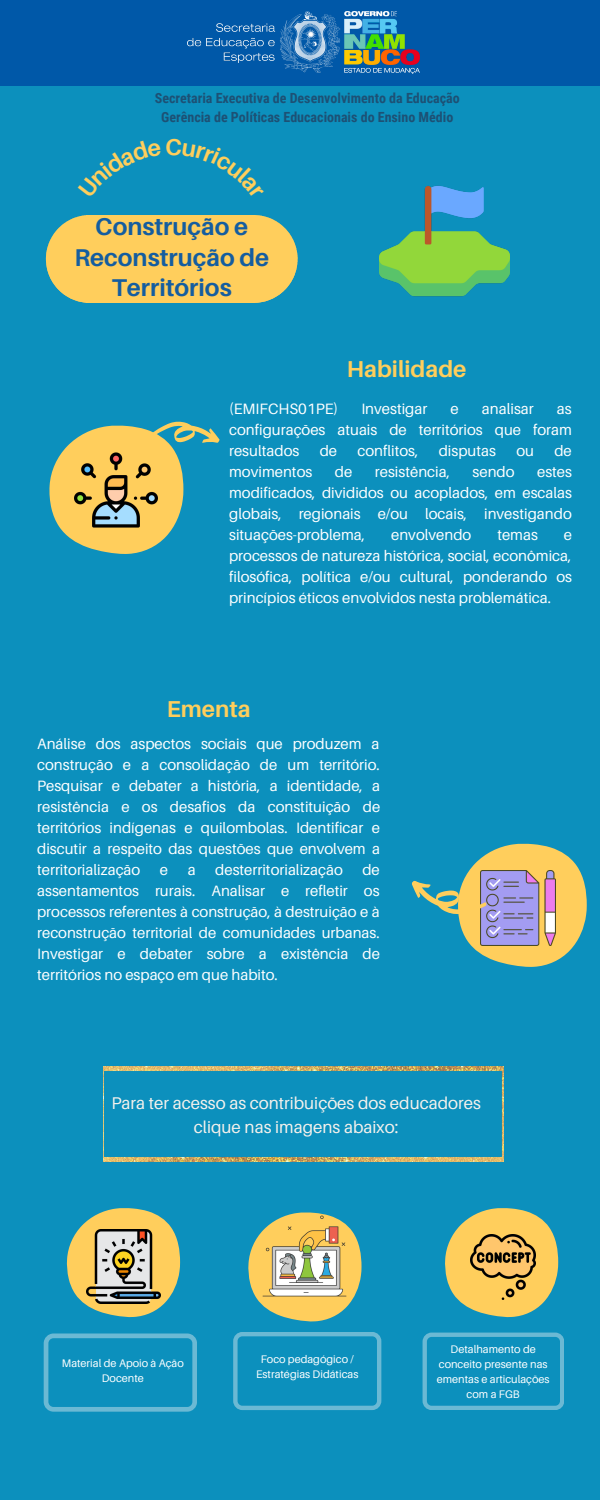
<style>
.page{position:relative;width:600px;height:1500px;background:#0c90bd}
.page>*{position:absolute;margin:0;border:0;box-sizing:border-box;transform-origin:0 0}
.t1{font:700 24.3px/30.8px "Aileron";color:#145da0;text-align:center}
.t2{font:700 23px "Aileron";color:#ffce5c}
.t3{font:17px/23.2px "Aileron";color:#f5f1ec;text-align:center}
.t4{font:15px/21px "Aileron";color:#fff;text-align:justify}
.t5{font:700 14px "Roboto Condensed";color:#1d5175}
.t6{font:11px/15px "Aileron";color:#fff;text-align:center}
</style>
<div class="page">
<div style="left:86px;top:215px;width:169px;height:88px;background:#ffce5c"></div>
<svg style="left:46px;top:215px;width:40px;height:88px"></svg>
<svg style="left:255px;top:215px;width:43px;height:88px"></svg>
<svg style="left:49px;top:421px;width:171px;height:133px"></svg>
<svg style="left:412px;top:843px;width:175px;height:124px"></svg>
<img style="left:103px;top:1066px;width:400px;height:95px">
<svg style="left:248px;top:1227px;width:114px;height:95px"></svg>
<svg style="left:445px;top:1208px;width:113px;height:109px"></svg>
<img style="left:74px;top:448px;width:84px;height:84px">
<img style="left:261px;top:1212px;width:88px;height:88px">
<img style="left:470px;top:1234px;width:66px;height:65px">
<svg style="left:67px;top:1208px;width:113px;height:109px"></svg>
<img style="left:87px;top:1230px;width:73px;height:73px">
<div style="left:0;top:0;width:600px;height:86px;background:#0058a8"></div>
<img style="left:187px;top:12px;width:232px;height:61px">
<svg style="left:44px;top:1333px;width:153px;height:79px"></svg>
<svg style="left:233px;top:1332px;width:148px;height:78px"></svg>
<svg style="left:423px;top:1333px;width:141px;height:77px"></svg>
<img style="left:379px;top:185px;width:130px;height:112px">
<p class="t5" style="left:155px;top:90px;width:306px">Secretaria Executiva de Desenvolvimento da Educação</p>
<p class="t5" style="left:161px;top:109px;width:294px">Gerência de Políticas Educacionais do Ensino Médio</p>
<p class="t1" style="left:74px;top:210px;width:196px">Construção e<br>Reconstrução de<br>Territórios</p>
<p class="t2" style="left:347px;top:355px;width:121px">Habilidade</p>
<p class="t4" style="left:229px;top:398px;width:111px">(EMIFCHS01PE)</p>
<p class="t4" style="left:361px;top:398px;width:68px">Investigar</p>
<p class="t4" style="left:451px;top:398px;width:10px">e</p>
<p class="t4" style="left:482px;top:398px;width:53px">analisar</p>
<p class="t4" style="left:229px;top:398px;width:344px;text-indent:328px">as configurações atuais de territórios que foram resultados</p>
<p class="t4" style="left:320px;top:440px;width:19px">de</p>
<p class="t4" style="left:357px;top:440px;width:62px">conflitos,</p>
<p class="t4" style="left:439px;top:440px;width:59px">disputas</p>
<p class="t4" style="left:516px;top:440px;width:19px">ou</p>
<p class="t4" style="left:554px;top:440px;width:19px">de</p>
<p class="t4" style="left:229px;top:461px;width:85px">movimentos</p>
<p class="t4" style="left:335px;top:461px;width:19px">de</p>
<p class="t4" style="left:375px;top:461px;width:77px">resistência,</p>
<p class="t4" style="left:473px;top:461px;width:44px">sendo</p>
<p class="t4" style="left:229px;top:461px;width:344px;text-indent:308px">estes modificados, divididos ou acoplados, em escalas globais, regionais e/ou locais, investigando situações-problema,</p>
<p class="t4" style="left:391px;top:524px;width:82px">envolvendo</p>
<p class="t4" style="left:497px;top:524px;width:42px">temas</p>
<p class="t4" style="left:229px;top:524px;width:345px;text-indent:335px">e processos de natureza histórica, social, econômica, filosófica, política e/ou cultural, ponderando os princípios éticos envolvidos nesta problemática.</p>
<p class="t2" style="left:167px;top:694px;width:86px">Ementa</p>
<p class="t4" style="left:37px;top:733px;width:345px">Análise dos aspectos sociais que produzem a construção e a consolidação de um território.<br>Pesquisar e debater a história, a identidade, a resistência e os desafios da constituição de territórios indígenas e quilombolas. Identificar e discutir a respeito das questões que envolvem a territorialização</p>
<p class="t4" style="left:37px;top:859px;width:344px;text-indent:325px">de assentamentos rurais. Analisar e refletir os processos referentes à construção, à destruição e à reconstrução territorial de comunidades urbanas.<br>Investigar e debater sobre a existência de territórios no espaço em que habito.</p>
<p class="t4" style="left:160px;top:859px;width:10px">e</p>
<p class="t4" style="left:188px;top:859px;width:9px">a</p>
<p class="t4" style="left:215px;top:859px;width:129px">desterritorialização</p>
<p class="t3" style="left:111px;top:1091px;width:371px">Para ter acesso as contribuições dos educadores clique nas imagens abaixo:</p>
<p class="t6" style="left:62px;top:1356px;width:124px">Material de Apoio à Ação<br>Docente</p>
<p class="t6" style="left:256px;top:1351px;width:104px">Foco pedagógico /<br>Estratégias Didáticas</p>
<p class="t6" style="left:437px;top:1342px;width:114px">Detalhamento de conceito presente nas ementas e articulações com a FGB</p>
</div>
